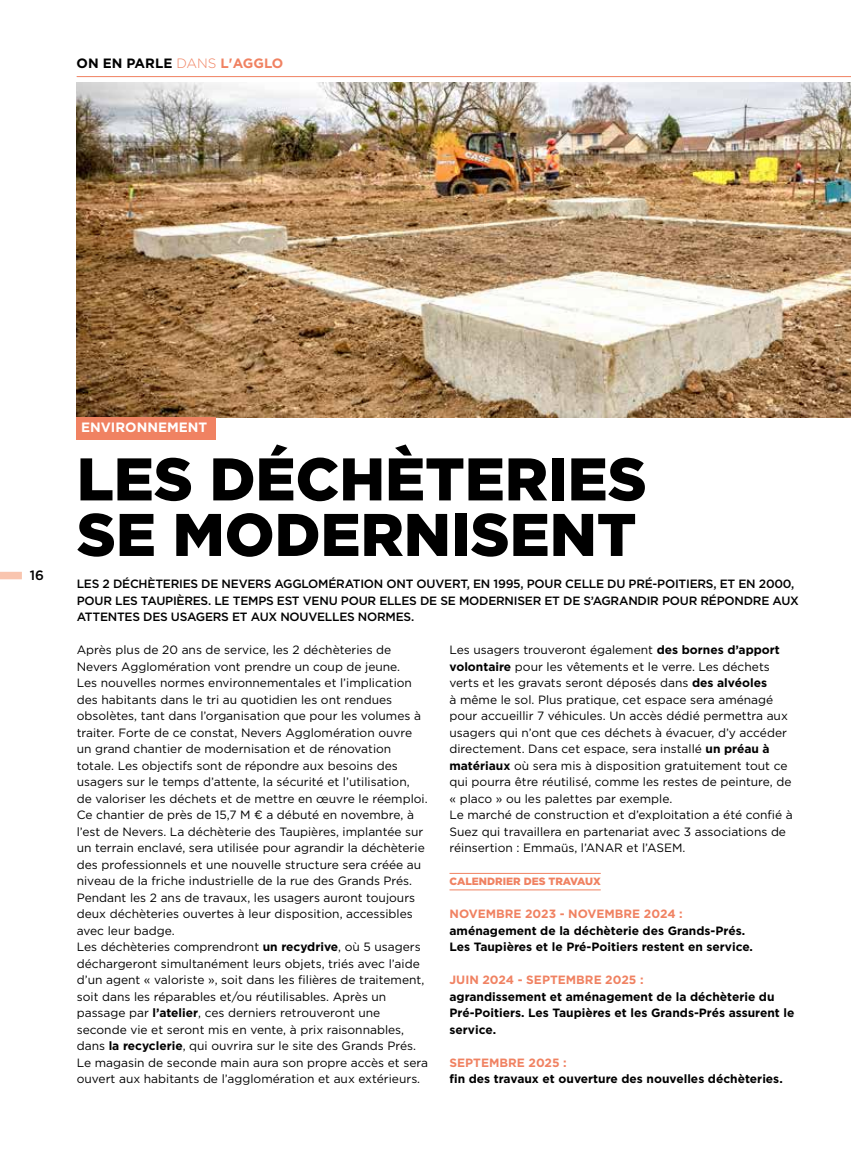
<style>
.page{position:relative;width:851px;height:1149px;background:#fff}
.page>*{position:absolute;margin:0;border:0;box-sizing:border-box;transform-origin:0 0}
.t1{font:900 60px/55.5px "Gotham";color:#000}
.t2{font:700 13.5px "Gotham";color:#000}
.t3{font:700 13.5px "Gotham";color:#fff}
.t4{font:500 13.5px "Gotham";color:#000}
.t5{font:12px/16.5px "Gotham";color:#000}
.t6{font:700 12px/16.5px "Gotham";color:#000}
.t7{font:500 12px/16.5px "Gotham";letter-spacing:-.02em;color:#000}
.t8{font:700 12px "Gotham";color:#f08262}
.t9{font:900 10.5px "Gotham";color:#f08262}
.s1{font-weight:300;color:#f08262}
.s2{color:#f08262}
.s3{font-weight:700}
</style>
<div class="page">
<img style="left:77px;top:83px;width:773px;height:334px">
<hr style="left:77px;top:76px;width:773px;height:1px;background:#f08262">
<div style="left:0;top:571px;width:22px;height:8px;background:#f9c5af"></div>
<div style="left:77px;top:417px;width:139px;height:22px;background:#f08262"></div>
<hr style="left:449px;top:872px;width:151px;height:1px;background:#f08262">
<hr style="left:449px;top:889px;width:151px;height:1px;background:#f08262">
<p class="t2" style="left:77px;top:54px;width:208px">ON EN PARLE <span class="s1">DANS</span> <span class="s2">L'AGGLO</span></p>
<p class="t4" style="left:30px;top:566px;width:16px">16</p>
<p class="t3" style="left:81px;top:418px;width:128px">ENVIRONNEMENT</p>
<h1 class="t1" style="left:77px;top:449px;width:571px">LES DÉCHÈTERIES<br>SE MODERNISENT</h1>
<p class="t7" style="left:77px;top:575px;width:723px">LES 2 DÉCHÈTERIES DE NEVERS AGGLOMÉRATION ONT OUVERT, EN 1995, POUR CELLE DU PRÉ-POITIERS, ET EN 2000,<br>POUR LES TAUPIÈRES. LE TEMPS EST VENU POUR ELLES DE SE MODERNISER ET DE S’AGRANDIR POUR RÉPONDRE AUX<br>ATTENTES DES USAGERS ET AUX NOUVELLES NORMES.</p>
<p class="t5" style="left:77px;top:641px;width:353px">Après plus de 20 ans de service, les 2 déchèteries de Nevers Agglomération vont prendre un coup de jeune.<br>Les nouvelles normes environnementales et l’implication des habitants dans le tri au quotidien les ont rendues obsolètes, tant dans l’organisation que pour les volumes à traiter. Forte de ce constat, Nevers Agglomération ouvre un grand chantier de modernisation et de rénovation totale. Les objectifs sont de répondre aux besoins des usagers sur le temps d’attente, la sécurité et l’utilisation,<br>de valoriser les déchets et de mettre en œuvre le réemploi.<br>Ce chantier de près de 15,7 M € a débuté en novembre, à l’est de Nevers. La déchèterie des Taupières, implantée sur un terrain enclavé, sera utilisée pour agrandir la déchèterie des professionnels et une nouvelle structure sera créée au niveau de la friche industrielle de la rue des Grands Prés.<br>Pendant les 2 ans de travaux, les usagers auront toujours deux déchèteries ouvertes à leur disposition, accessibles avec leur badge.<br>Les déchèteries comprendront <span class="s3">un recydrive</span>, où 5 usagers déchargeront simultanément leurs objets, triés avec l’aide d’un agent « valoriste », soit dans les filières de traitement, soit dans les réparables et/ou réutilisables. Après un passage par <span class="s3">l’atelier</span>, ces derniers retrouveront une seconde vie et seront mis en vente, à prix raisonnables, dans <span class="s3">la recyclerie</span>, qui ouvrira sur le site des Grands Prés.<br>Le magasin de seconde main aura son propre accès et sera ouvert aux habitants de l’agglomération et aux extérieurs.</p>
<p class="t5" style="left:449px;top:641px;width:345px">Les usagers trouveront également <span class="s3">des bornes d’apport volontaire</span> pour les vêtements et le verre. Les déchets verts et les gravats seront déposés dans <span class="s3">des alvéoles<br></span>à même le sol. Plus pratique, cet espace sera aménagé pour accueillir 7 véhicules. Un accès dédié permettra aux usagers qui n’ont que ces déchets à évacuer, d’y accéder directement. Dans cet espace, sera installé <span class="s3">un préau à matériaux</span> où sera mis à disposition gratuitement tout ce qui pourra être réutilisé, comme les restes de peinture, de « placo » ou les palettes par exemple.<br>Le marché de construction et d’exploitation a été confié à Suez qui travaillera en partenariat avec 3 associations de réinsertion : Emmaüs, l’ANAR et l’ASEM.</p>
<p class="t9" style="left:449px;top:875px;width:153px">CALENDRIER DES TRAVAUX</p>
<p class="t8" style="left:449px;top:905px;width:235px">NOVEMBRE 2023 - NOVEMBRE 2024 :</p>
<p class="t6" style="left:449px;top:921px;width:305px">aménagement de la déchèterie des Grands-Prés.<br>Les Taupières et le Pré-Poitiers restent en service.</p>
<p class="t8" style="left:449px;top:971px;width:195px">JUIN 2024 - SEPTEMBRE 2025 :</p>
<p class="t6" style="left:449px;top:987px;width:346px">agrandissement et aménagement de la déchèterie du<br>Pré-Poitiers. Les Taupières et les Grands-Prés assurent le service.</p>
<p class="t8" style="left:449px;top:1054px;width:119px">SEPTEMBRE 2025 :</p>
<p class="t6" style="left:449px;top:1070px;width:335px">fin des travaux et ouverture des nouvelles déchèteries.</p>
</div>
